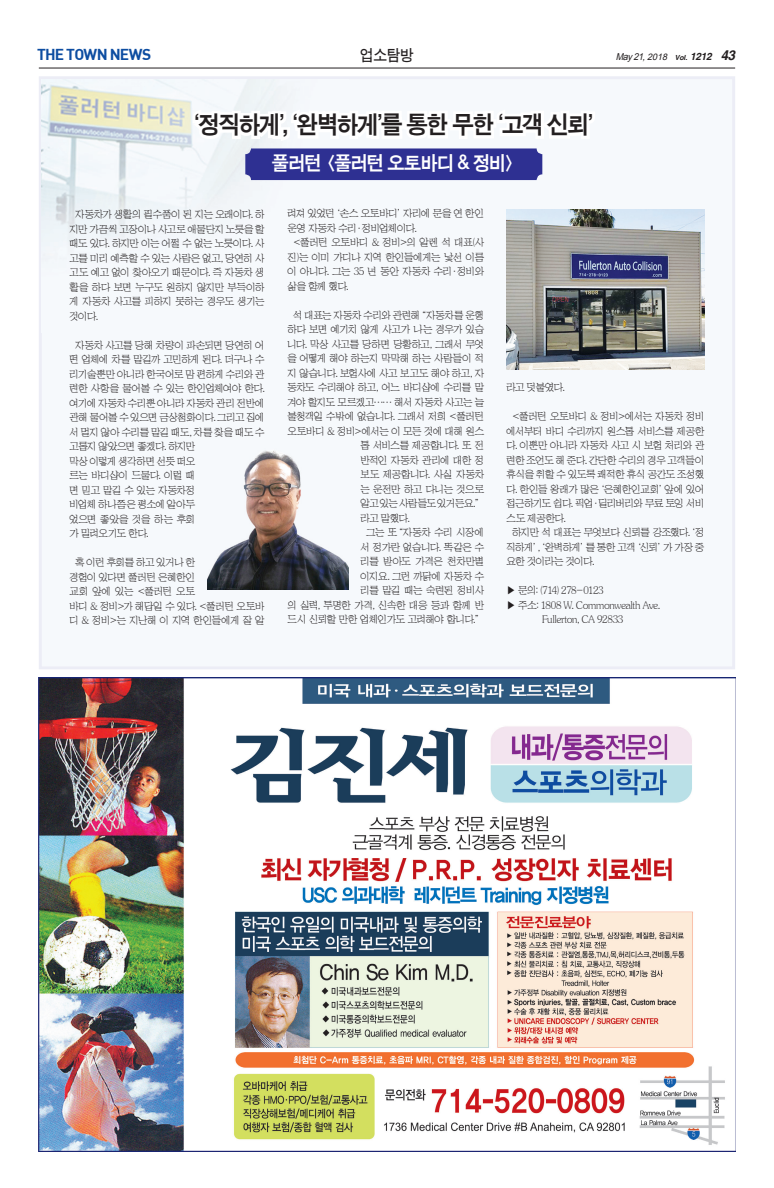
<style>
.page{position:relative;width:774px;height:1188px;background:#fff}
.page>*{position:absolute;margin:0;border:0;box-sizing:border-box;transform-origin:0 0}
.t1{font:25px "Sand Kg";letter-spacing:-.05em;color:#231f20;scale:.95 1}
.t2{font:20px "Sand Kg";letter-spacing:-.04em;color:#fff;scale:.95 1}
.t3{font:16px "Sand Tg";color:#231f20;scale:.95 1}
.t4{font:15.5px "Dinbol";letter-spacing:-.05em;color:#0d4da1}
.t5{font:10.5px/14.5px "HY Sin Mun Myeong Jo";letter-spacing:-.12em;color:#231f20}
.t6{font:10.5px "HY Sin Mun Myeong Jo";letter-spacing:-.1em;color:#231f20}
.t7{font:10.5px "HY Sin Mun Myeong Jo";letter-spacing:-.095em;color:#231f20}
.t8{font:10.5px "HY Sin Mun Myeong Jo";letter-spacing:-.09em;color:#231f20}
.t9{font:10.5px "HY Sin Mun Myeong Jo";letter-spacing:-.085em;color:#231f20}
.t10{font:italic 9.5px "Arial";color:#231f20;scale:.95 1}
.s1{font-size:9px}
.s2{font-family:"Helvetica";font-weight:700;font-size:7px}
.s3{font-family:"Helvetica";font-weight:700;font-size:10px}
.s4{font-family:"Helvetica";font-weight:700;font-size:13.5px}
</style>
<div class="page">
<hr style="left:39px;top:68px;width:696px;height:1px;background:#231f20">
<div style="left:39px;top:76px;width:696px;height:593px;background:#f6f9fc"></div>
<img style="left:39px;top:678px;width:696px;height:473px">
<img style="left:42px;top:80px;width:307px;height:252px">
<img style="left:42px;top:79px;width:307px;height:1px">
<div style="left:245px;top:148px;width:297px;height:32px;background:#2e3092;border-radius:6px"></div>
<svg style="left:188px;top:106px;width:411px;height:39px"></svg>
<img style="left:207px;top:449px;width:142px;height:140px">
<img style="left:506px;top:209px;width:199px;height:161px">
<h3 class="t4" style="left:37px;top:44px;width:116px">THE TOWN NEWS</h3>
<h3 class="t3" style="left:360px;top:48px;width:58px">업소탐방</h3>
<p class="t10" style="left:616px;top:50px;width:127px">May21,<span class="s1">2018</span> <span class="s2">Vol.</span> <span class="s3">1212</span> <span class="s4">43</span></p>
<h1 class="t1" style="left:195px;top:112px;width:421px">‘정직하게’, ‘완벽하게’를 통한 무한 ‘고객 신뢰’</h1>
<h2 class="t2" style="left:272px;top:153px;width:258px">풀러턴 &lt;풀러턴 오토바디 &amp; 정비&gt;</h2>
<p class="t6" style="left:287px;top:208px;width:199px">려져 있었던‘손스 오토바디’자리에 문을 연 한인</p>
<p class="t5" style="left:287px;top:221px;width:131px">운영 자동차 수리·정비업체이다.</p>
<p class="t6" style="left:293px;top:237px;width:193px">&lt;풀러턴 오토바디 &amp; 정비&gt;의 알렌 석 대표(사</p>
<p class="t5" style="left:287px;top:250px;width:199px">진)는 이미 가디나 지역 한인들에게는 낯선 이름</p>
<p class="t5" style="left:287px;top:264px;width:199px">이 아니다. 그는 35 년 동안 자동차 수리·정비와</p>
<p class="t5" style="left:287px;top:279px;width:63px">삶을 함께 했다.</p>
<p class="t5" style="left:293px;top:308px;width:193px">석 대표는 자동차 수리와 관련해“자동차를 운행</p>
<p class="t5" style="left:287px;top:322px;width:199px">하다 보면 예기치 않게 사고가 나는 경우가 있습</p>
<p class="t5" style="left:287px;top:337px;width:199px">니다. 막상 사고를 당하면 당황하고, 그래서 무엇</p>
<p class="t7" style="left:287px;top:353px;width:199px">을 어떻게 해야 하는지 막막해 하는 사람들이 적</p>
<p class="t5" style="left:287px;top:366px;width:199px">지 않습니다. 보험사에 사고 보고도 해야 하고, 자</p>
<p class="t5" style="left:287px;top:380px;width:199px">동차도 수리해야 하고, 어느 바디샵에 수리를 맡</p>
<p class="t5" style="left:287px;top:395px;width:199px">겨야 할지도 모르겠고…… 해서 자동차 사고는 늘</p>
<p class="t5" style="left:287px;top:409px;width:199px">불청객일 수밖에 없습니다. 그래서 저희 &lt;풀러턴</p>
<p class="t5" style="left:287px;top:424px;width:199px">오토바디 &amp; 정비&gt;에서는 이 모든 것에 대해 원스</p>
<p class="t5" style="left:360px;top:438px;width:126px">톱 서비스를 제공합니다. 또 전</p>
<p class="t5" style="left:360px;top:453px;width:126px">반적인 자동차 관리에 대한 정</p>
<p class="t7" style="left:360px;top:469px;width:126px">보도 제공합니다. 사실 자동차</p>
<p class="t5" style="left:360px;top:482px;width:126px">는 운전만 하고 다니는 것으로</p>
<p class="t5" style="left:360px;top:496px;width:126px">알고 있는 사람들도 있거든요.”</p>
<p class="t5" style="left:360px;top:511px;width:51px">라고 말했다.</p>
<p class="t5" style="left:366px;top:525px;width:120px">그는 또“자동차 수리 시장에</p>
<p class="t5" style="left:360px;top:540px;width:126px">서 정가란 없습니다. 똑같은 수</p>
<p class="t6" style="left:360px;top:556px;width:126px">리를 받아도 가격은 천차만별</p>
<p class="t5" style="left:360px;top:569px;width:126px">이지요. 그런 까닭에 자동차 수</p>
<p class="t5" style="left:360px;top:583px;width:126px">리를 맡길 때는 숙련된 정비사</p>
<p class="t5" style="left:287px;top:598px;width:199px">의 실력, 투명한 가격, 신속한 대응 등과 함께 반</p>
<p class="t5" style="left:287px;top:612px;width:199px">드시 신뢰할 만한 업체인가도 고려해야 합니다.”</p>
<p class="t5" style="left:69px;top:207px;width:198px;text-align:justify;text-indent:6px">자동차가 생활의 필수품이 된 지는 오래이다. 하 지만 가끔씩 고장이나 사고로 애물단지 노릇을 할 때도 있다. 하지만 이는 어쩔 수 없는 노릇이다. 사 고를 미리 예측할 수 있는 사람은 없고, 당연히 사 고도 예고 없이 찾아오기 때문이다. 즉 자동차 생 활을 하다 보면 누구도 원하지 않지만 부득이하 게 자동차 사고를 피하지 못하는 경우도 생기는 것이다.</p>
<p class="t5" style="left:69px;top:338px;width:198px;text-indent:6px">자동차 사고를 당해 차량이 파손되면 당연히 어 떤 업체에 차를 맡길까 고민하게 된다. 더구나 수 리기술뿐만 아니라 한국어로 맘 편하게 수리와 관 련한 사항을 물어볼 수 있는 한인업체여야 한다. 여기에 자동차 수리뿐 아니라 자동차 관리 전반에 관해 물어볼 수 있으면 금상첨화이다. 그리고 집에 서 멀지 않아 수리를 맡길 때도, 차를 찾을 때도 수 고롭지 않았으면 좋겠다. 하지만<br>막상 이렇게 생각하면 선뜻 떠오<br>르는 바디샵이 드물다. 이럴 때<br>면 믿고 맡길 수 있는 자동차정<br>비업체 하나쯤은 평소에 알아두<br>었으면 좋았을 것을 하는 후회<br>가 밀려오기도 한다.</p>
<p class="t5" style="left:69px;top:555px;width:198px;text-indent:6px">혹 이런 후회를 하고 있거나 한<br>경험이 있다면 풀러턴 은혜한인<br>교회 앞에 있는 &lt;풀러턴 오토<br>바디 &amp; 정비&gt;가 해답일 수 있다. &lt;풀러턴 오토바 디 &amp; 정비&gt;는 지난해 이 지역 한인들에게 잘 알</p>
<p class="t5" style="left:506px;top:380px;width:61px">라고 덧붙였다.</p>
<p class="t5" style="left:512px;top:409px;width:195px">&lt;풀러턴 오토바디 &amp; 정비&gt;에서는 자동차 정비</p>
<p class="t5" style="left:506px;top:424px;width:200px">에서부터 바디 수리까지 원스톱 서비스를 제공한</p>
<p class="t5" style="left:506px;top:438px;width:200px">다. 이뿐만 아니라 자동차 사고 시 보험 처리와 관</p>
<p class="t5" style="left:506px;top:453px;width:200px">련한 조언도 해 준다. 간단한 수리의 경우 고객들이</p>
<p class="t5" style="left:506px;top:467px;width:200px">휴식을 취할 수 있도록 쾌적한 휴식 공간도 조성했</p>
<p class="t5" style="left:506px;top:482px;width:200px">다. 한인들 왕래가 많은‘은혜한인교회’앞에 있어</p>
<p class="t5" style="left:506px;top:496px;width:200px">접근하기도 쉽다. 픽업·딜리버리와 무료 토잉 서비</p>
<p class="t5" style="left:506px;top:511px;width:61px">스도 제공한다.</p>
<p class="t5" style="left:512px;top:525px;width:195px">하지만 석 대표는 무엇보다 신뢰를 강조했다.‘정</p>
<p class="t5" style="left:506px;top:540px;width:200px">직하게’,‘완벽하게’를 통한 고객‘신뢰’가 가장 중</p>
<p class="t5" style="left:506px;top:554px;width:90px">요한 것이라는 것이다.</p>
<p class="t5" style="left:506px;top:583px;width:99px">▶ 문의: (714) 278-0123</p>
<p class="t8" style="left:506px;top:600px;width:156px">▶ 주소: 1808 W. Commonwealth Ave.</p>
<p class="t9" style="left:542px;top:614px;width:83px">Fullerton, CA 92833</p>
</div>
